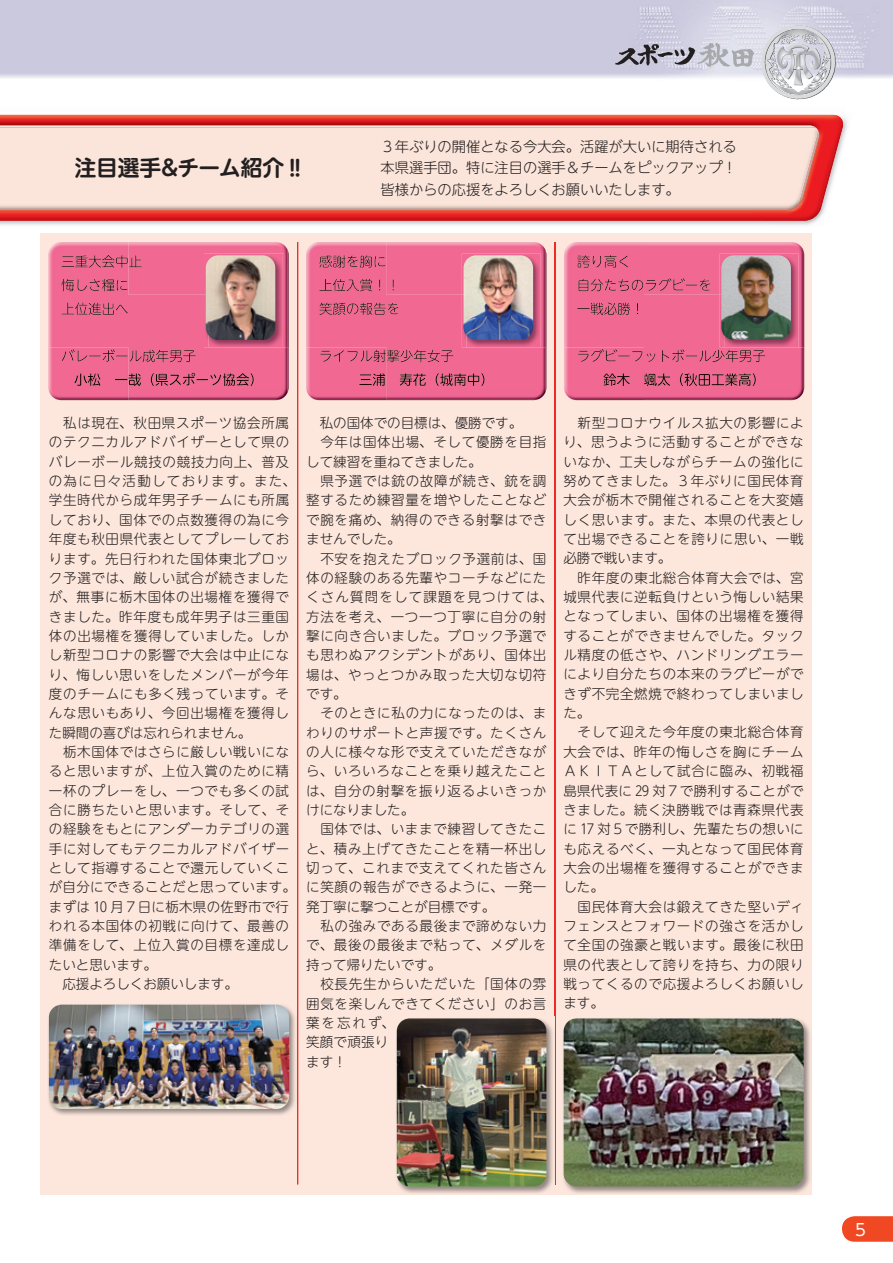
<style>
.page{position:relative;width:893px;height:1263px;background:#fff}
.page>*{position:absolute;margin:0;border:0;box-sizing:border-box;transform-origin:0 0}
.t1{font:700 21.75px "UD Shin M Go Pro De";letter-spacing:-.01em;color:#231f20}
.t2{font:16.5px "UD Shin Go NT Pro";color:#fff}
.t3{font:300 14.25px/21.3px "UD Shin M Go Pro";color:#231f20;text-align:justify}
.t4{font:300 13.5px/19.4px "UD Shin M Go Pro";letter-spacing:.055em;color:#231f20}
</style>
<div class="page">
<img style="left:0;top:0;width:893px;height:81px">
<svg style="left:761px;top:25px;width:69px;height:71px;background:#cfd0d5"></svg>
<svg style="left:615px;top:43px;width:139px;height:24px;background:#b0afbb"></svg>
<svg style="left:842px;top:1216px;width:51px;height:26px"></svg>
<img style="left:771px;top:113px;width:76px;height:112px">
<img style="left:768px;top:150px;width:75px;height:71px">
<img style="left:0;top:216px;width:768px;height:5px">
<img style="left:0;top:115px;width:843px;height:35px">
<img style="left:767px;top:149px;width:68px;height:70px">
<img style="left:756px;top:128px;width:72px;height:88px">
<img style="left:0;top:211px;width:756px;height:5px">
<img style="left:0;top:119px;width:825px;height:9px">
<img style="left:0;top:131px;width:819px;height:79px">
<img style="left:0;top:125px;width:816px;height:3px">
<div style="left:0;top:128px;width:818px;height:80px;background:#fbe5da"></div>
<div style="left:40px;top:233px;width:772px;height:962px;background:#fde7dc"></div>
<hr style="left:297px;top:242px;width:1px;height:942px;background:#ee2928">
<hr style="left:554px;top:242px;width:1px;height:942px;background:#ee2928">
<img style="left:49px;top:243px;width:239px;height:156px">
<img style="left:48px;top:347px;width:1px;height:44px">
<img style="left:56px;top:399px;width:72px;height:1px">
<svg style="left:62px;top:255px;width:80px;height:13px"></svg>
<svg style="left:61px;top:279px;width:66px;height:12px"></svg>
<svg style="left:62px;top:302px;width:66px;height:13px"></svg>
<svg style="left:62px;top:349px;width:134px;height:13px;background:#d16081"></svg>
<svg style="left:74px;top:373px;width:27px;height:13px"></svg>
<svg style="left:115px;top:373px;width:26px;height:13px"></svg>
<svg style="left:151px;top:373px;width:103px;height:13px"></svg>
<img style="left:307px;top:243px;width:238px;height:156px">
<img style="left:306px;top:347px;width:1px;height:45px">
<img style="left:314px;top:399px;width:72px;height:1px">
<svg style="left:319px;top:255px;width:66px;height:13px"></svg>
<svg style="left:392px;top:279px;width:2px;height:11px"></svg>
<svg style="left:319px;top:279px;width:53px;height:12px"></svg>
<svg style="left:319px;top:302px;width:79px;height:13px"></svg>
<svg style="left:320px;top:350px;width:133px;height:12px;background:#c95e7c"></svg>
<svg style="left:436px;top:373px;width:48px;height:13px"></svg>
<svg style="left:400px;top:373px;width:26px;height:13px"></svg>
<svg style="left:359px;top:373px;width:26px;height:13px"></svg>
<img style="left:565px;top:243px;width:238px;height:156px">
<img style="left:564px;top:347px;width:1px;height:45px">
<img style="left:572px;top:399px;width:72px;height:1px">
<svg style="left:577px;top:255px;width:51px;height:13px"></svg>
<svg style="left:579px;top:278px;width:131px;height:13px;background:#d16081"></svg>
<svg style="left:577px;top:302px;width:53px;height:13px"></svg>
<svg style="left:578px;top:349px;width:77px;height:13px"></svg>
<svg style="left:662px;top:349px;width:103px;height:13px"></svg>
<svg style="left:603px;top:373px;width:27px;height:13px"></svg>
<svg style="left:680px;top:373px;width:76px;height:13px"></svg>
<svg style="left:644px;top:373px;width:26px;height:13px"></svg>
<img style="left:204px;top:254px;width:79px;height:41px">
<img style="left:204px;top:295px;width:79px;height:53px">
<img style="left:206px;top:255px;width:69px;height:85px">
<img style="left:462px;top:254px;width:79px;height:41px">
<img style="left:462px;top:295px;width:79px;height:53px">
<img style="left:463px;top:255px;width:70px;height:85px">
<img style="left:720px;top:254px;width:78px;height:41px">
<img style="left:720px;top:295px;width:78px;height:53px">
<img style="left:721px;top:255px;width:70px;height:85px">
<img style="left:563px;top:1022px;width:247px;height:171px">
<img style="left:564px;top:1018px;width:240px;height:168px">
<img style="left:48px;top:1004px;width:247px;height:111px">
<img style="left:49px;top:1005px;width:240px;height:104px">
<img style="left:396px;top:1022px;width:157px;height:171px">
<img style="left:397px;top:1018px;width:149px;height:168px">
<h1 class="t1" style="left:75px;top:150px;width:233px">注目選手＆チーム紹介‼</h1>
<p class="t3" style="left:381px;top:135px;width:358px">３年ぶりの開催となる今大会。活躍が大いに期待される本県選手団。特に注目の選手＆チームをピックアップ！皆様からの応援をよろしくお願いいたします。</p>
<p class="t4" style="left:49px;top:413px;width:248px">　私は現在、秋田県スポーツ協会所属のテクニカルアドバイザーとして県のバレーボール競技の競技力向上、普及の為に日々活動しております。また、学生時代から成年男子チームにも所属しており、国体での点数獲得の為に今年度も秋田県代表としてプレーしております。先日行われた国体東北ブロック予選では、厳しい試合が続きましたが、無事に栃木国体の出場権を獲得できました。昨年度も成年男子は三重国体の出場権を獲得していました。しかし新型コロナの影響で大会は中止になり、悔しい思いをしたメンバーが今年度のチームにも多く残っています。そんな思いもあり、今回出場権を獲得した瞬間の喜びは忘れられません。<br>　栃木国体ではさらに厳しい戦いになると思いますが、上位入賞のために精一杯のプレーをし、一つでも多くの試合に勝ちたいと思います。そして、その経験をもとにアンダーカテゴリの選手に対してもテクニカルアドバイザーとして指導することで還元していくこが自分にできることだと思っています。まずは１０月７日に栃木県の佐野市で行われる本国体の初戦に向けて、最善の準備をして、上位入賞の目標を達成したいと思います。<br>　応援よろしくお願いします。</p>
<p class="t4" style="left:306px;top:413px;width:248px">　私の国体での目標は、優勝です。<br>　今年は国体出場、そして優勝を目指して練習を重ねてきました。<br>　県予選では銃の故障が続き、銃を調整するため練習量を増やしたことなどで腕を痛め、納得のできる射撃はできませんでした。<br>　不安を抱えたブロック予選前は、国体の経験のある先輩やコーチなどにたくさん質問をして課題を見つけては、方法を考え、一つ一つ丁寧に自分の射撃に向き合いました。ブロック予選でも思わぬアクシデントがあり、国体出場は、やっとつかみ取った大切な切符です。<br>　そのときに私の力になったのは、まわりのサポートと声援です。たくさんの人に様々な形で支えていただきながら、いろいろなことを乗り越えたことは、自分の射撃を振り返るよいきっかけになりました。<br>　国体では、いままで練習してきたこと、積み上げてきたことを精一杯出し切って、これまで支えてくれた皆さんに笑顔の報告ができるように、一発一発丁寧に撃つことが目標です。<br>　私の強みである最後まで諦めない力で、最後の最後まで粘って、メダルを持って帰りたいです。<br>　校長先生からいただいた「国体の雰囲気を楽しんできてください」のお言葉を忘れず、<br>笑顔で頑張り<br>ます！</p>
<p class="t4" style="left:563px;top:412px;width:242px">　新型コロナウイルス拡大の影響により、思うように活動することができないなか、工夫しながらチームの強化に努めてきました。３年ぶりに国民体育大会が栃木で開催されることを大変嬉しく思います。また、本県の代表として出場できることを誇りに思い、一戦必勝で戦います。<br>　昨年度の東北総合体育大会では、宮城県代表に逆転負けという悔しい結果となってしまい、国体の出場権を獲得することができませんでした。タックル精度の低さや、ハンドリングエラーにより自分たちの本来のラグビーができず不完全燃焼で終わってしまいました。<br>　そして迎えた今年度の東北総合体育大会では、昨年の悔しさを胸にチーム<br>ＡＫＩＴＡとして試合に臨み、初戦福島県代表に 2９対７で勝利することができました。続く決勝戦では青森県代表に１７対５で勝利し、先輩たちの想いにも応えるべく、一丸となって国民体育大会の出場権を獲得することができました。<br>　国民体育大会は鍛えてきた堅いディフェンスとフォワードの強さを活かして全国の強豪と戦います。最後に秋田県の代表として誇りを持ち、力の限り戦ってくるので応援よろしくお願いします。</p>
<p class="t2" style="left:855px;top:1216px;width:12px">5</p>
</div>
